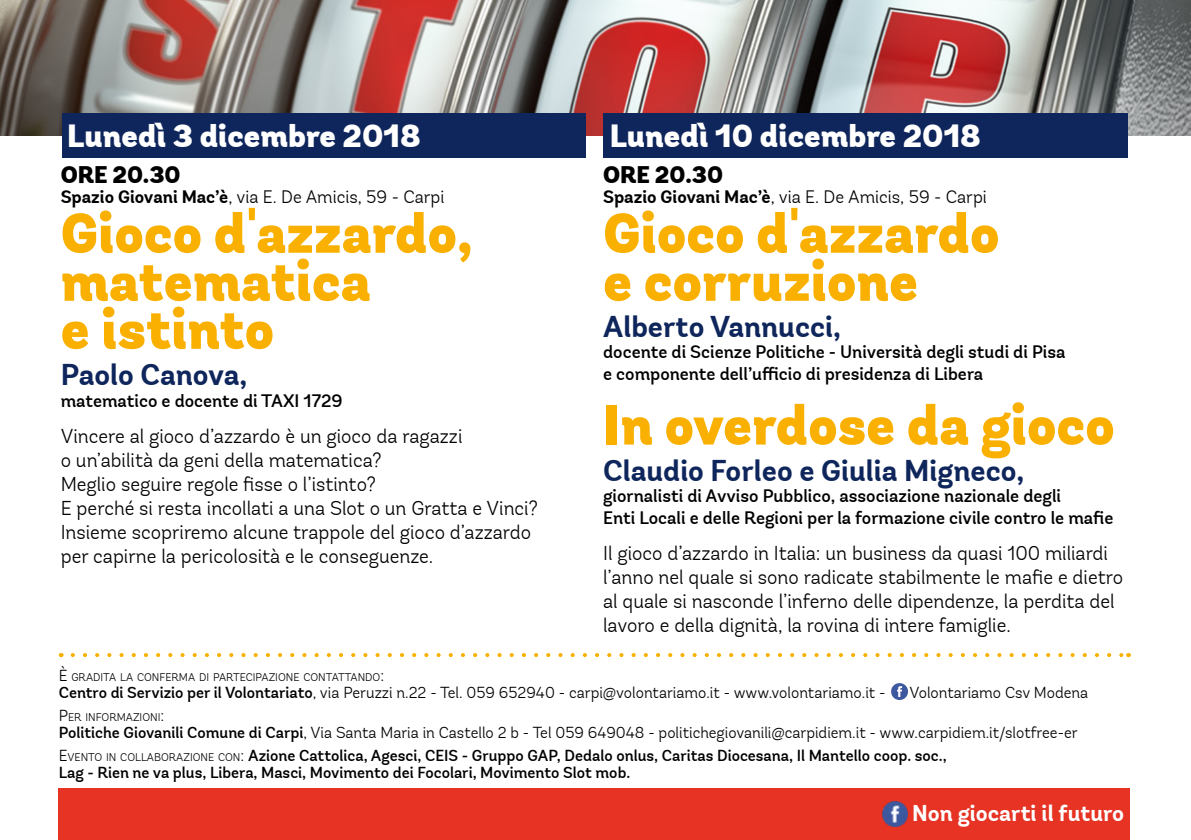
<style>
.page{position:relative;width:1191px;height:840px;background:#fff}
.page>*{position:absolute;margin:0;border:0;box-sizing:border-box;transform-origin:0 0}
.t1{font:900 56px/48px "Andes";color:#f9b000}
.t2{font:900 32px "Andes";color:#fff}
.t3{font:700 30px "Andes";color:#0f265c}
.t4{font:900 24px "Andes";color:#000}
.t5{font:700 22.8px "Andes";color:#fff}
.t6{font:300 20px/24px "Andes";color:#000}
.t7{font:500 18px/22px "Andes";color:#000}
.t8{font:300 18px "Andes";color:#000}
.t9{font:500 16px/23px "Andes";color:#000}
.t10{font:300 16px "Andes";color:#000}
.t11{font:300 11.2px "Andes";color:#000}
.s1{font-weight:700}
.s2{font-size:16px}
.s3{font-weight:500}
.s4{font-weight:300}
.s5{font-weight:300;font-size:11.2px}
</style>
<div class="page">
<img style="left:0;top:0;width:1191px;height:135px">
<img style="left:891px;top:683px;width:17px;height:17px">
<div style="left:62px;top:113px;width:523px;height:44px;background:#0f265c"></div>
<div style="left:59px;top:788px;width:1071px;height:51px;background:#e63323"></div>
<div style="left:603px;top:113px;width:525px;height:44px;background:#0f265c"></div>
<svg style="left:73px;top:653px;width:1049px;height:3px"></svg>
<img style="left:882px;top:801px;width:26px;height:26px">
<h2 class="t2" style="left:67px;top:114px;width:355px">Lunedì 3 dicembre 2018</h2>
<p class="t4" style="left:61px;top:158px;width:121px">ORE 20.30</p>
<p class="t8" style="left:61px;top:185px;width:385px"><span class="s1">Spazio Giovani Mac’è</span>, via E. De Amicis, 59 - Carpi</p>
<h1 class="t1" style="left:61px;top:208px;width:413px">Gioco d'azzardo, matematica<br>e istinto</h1>
<h3 class="t3" style="left:61px;top:355px;width:188px">Paolo Canova,</h3>
<p class="t7" style="left:61px;top:389px;width:284px">matematico e docente di TAXI 1729</p>
<p class="t6" style="left:61px;top:423px;width:478px">Vincere al gioco d’azzardo è un gioco da ragazzi<br>o un’abilità da geni della matematica?<br>Meglio seguire regole fisse o l’istinto?<br>E perché si resta incollati a una Slot o un Gratta e Vinci?<br>Insieme scopriremo alcune trappole del gioco d’azzardo per capirne la pericolosità e le conseguenze.</p>
<h2 class="t2" style="left:610px;top:114px;width:373px">Lunedì 10 dicembre 2018</h2>
<p class="t4" style="left:603px;top:158px;width:121px">ORE 20.30</p>
<p class="t8" style="left:603px;top:185px;width:385px"><span class="s1">Spazio Giovani Mac’è</span>, via E. De Amicis, 59 - Carpi</p>
<h1 class="t1" style="left:603px;top:208px;width:398px">Gioco d'azzardo e corruzione</h1>
<h3 class="t3" style="left:603px;top:307px;width:239px">Alberto Vannucci,</h3>
<p class="t7" style="left:603px;top:341px;width:464px">docente di Scienze Politiche - Università degli studi di Pisa e componente dell’ufficio di presidenza di Libera</p>
<h1 class="t1" style="left:603px;top:400px;width:513px">In overdose da gioco</h1>
<h3 class="t3" style="left:603px;top:451px;width:423px">Claudio Forleo e Giulia Migneco,</h3>
<p class="t7" style="left:603px;top:485px;width:512px">giornalisti di Avviso Pubblico, associazione nazionale degli<br>Enti Locali e delle Regioni per la formazione civile contro le mafie</p>
<p class="t6" style="left:603px;top:540px;width:521px">Il gioco d’azzardo in Italia: un business da quasi 100 miliardi l’anno nel quale si sono radicate stabilmente le mafie e dietro al quale si nasconde l’inferno delle dipendenze, la perdita del lavoro e della dignità, la rovina di intere famiglie.</p>
<p class="t11" style="left:59px;top:669px;width:327px"><span class="s2">È</span> GRADITA LA CONFERMA DI PARTECIPAZIONE CONTATTANDO<span class="s2">:</span></p>
<p class="t10" style="left:59px;top:682px;width:828px"><span class="s3">Centro di Servizio per il Volontariato</span>, via Peruzzi n.22 - Tel. 059 652940 - carpi@volontariamo.it - www.volontariamo.it -</p>
<p class="t10" style="left:909px;top:682px;width:180px">Volontariamo Csv Modena</p>
<p class="t11" style="left:59px;top:709px;width:107px"><span class="s2">P</span>ER INFORMAZIONI<span class="s2">:</span></p>
<p class="t9" style="left:59px;top:720px;width:1020px">Politiche Giovanili Comune di Carpi<span class="s4">, Via Santa Maria in Castello 2 b - Tel 059 649048 - politichegiovanili@carpidiem.it - www.carpidiem.it/slotfree-er<br></span><span class="s4">E</span><span class="s5">VENTO IN COLLABORAZIONE CON</span><span class="s4">:</span> Azione Cattolica, Agesci, CEIS - Gruppo GAP, Dedalo onlus, Caritas Diocesana, Il Mantello coop. soc.,</p>
<p class="t9" style="left:59px;top:760px;width:573px">Lag - Rien ne va plus, Libera, Masci, Movimento dei Focolari, Movimento Slot mob.</p>
<p class="t5" style="left:912px;top:798px;width:213px">Non giocarti il futuro</p>
</div>
